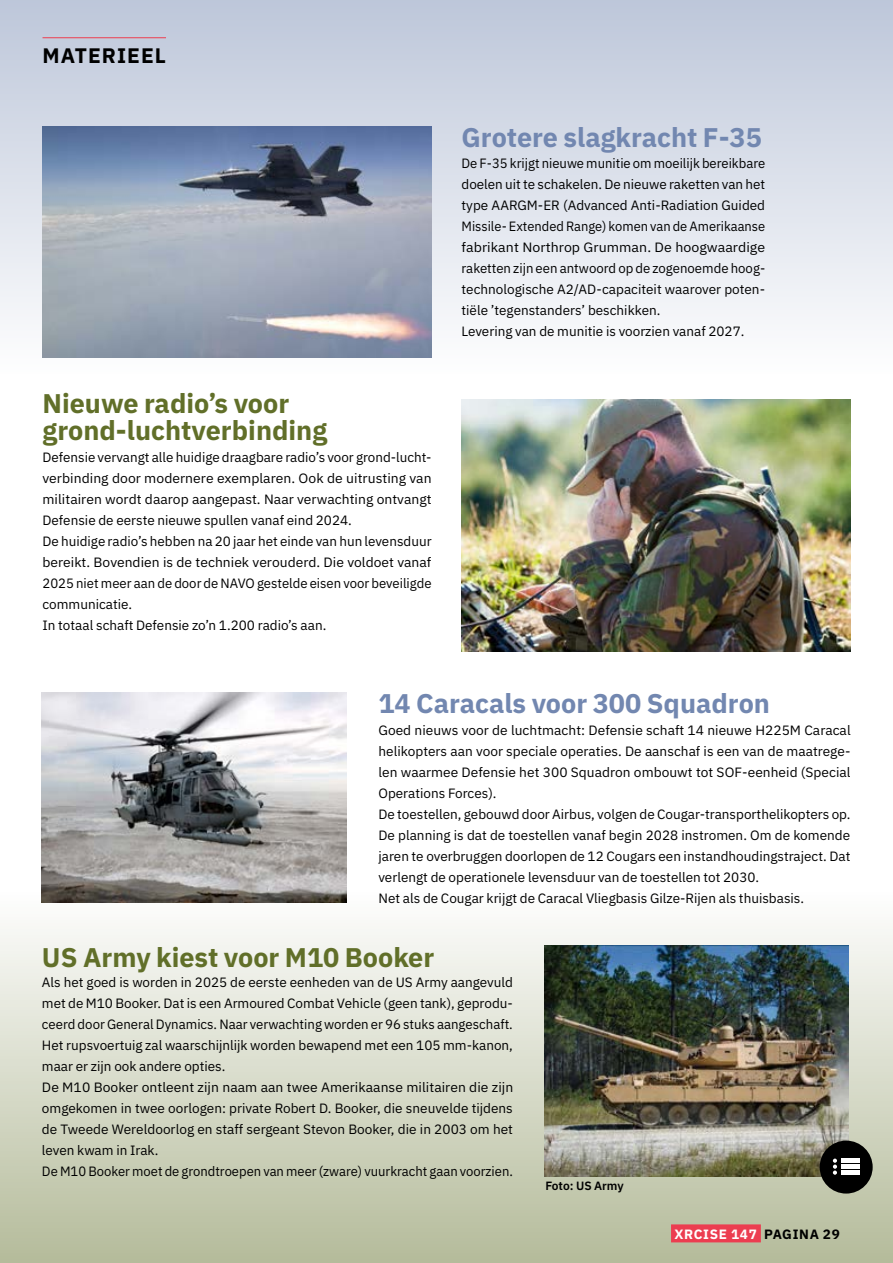
<style>
.page{position:relative;width:893px;height:1263px;background:#fff}
.page>*{position:absolute;margin:0;border:0;box-sizing:border-box;transform-origin:0 0}
._18_korte_berichten{font:700 27px/27px "IBM Plex Sans";color:#616f29}
._18_korte_berichten-2{font:700 27px "IBM Plex Sans";color:#7287b0}
.Rubriek_nieuw{font:700 21px "IBM Plex Sans";letter-spacing:.05em;color:#000}
._01_Body{font:13.5px/21px "IBM Plex Sans";color:#000;text-align:justify}
._01_Body-2{font:13.5px "IBM Plex Sans";color:#000;scale:.96 1}
.t1{font:700 13.5px "IBM Plex Sans";letter-spacing:.05em;color:#fff}
._04_Fotobijschrift{font:600 12px "IBM Plex Sans";letter-spacing:-.005em;color:#000}
.s1{color:#000}
</style>
<div class="page">
<div style="left:0;top:0;width:893px;height:374px;background:linear-gradient(to bottom,#bdc7d9,#fdfdfe)"></div>
<div style="left:0;top:890px;width:893px;height:373px;background:linear-gradient(to bottom,#fdfdfc,#b5bb9a)"></div>
<img style="left:545px;top:945px;width:304px;height:231px">
<div style="left:671px;top:1224px;width:90px;height:18px;background:#ec3d50"></div>
<hr style="left:43px;top:37px;width:123px;height:1px;background:#ec3d50">
<div style="left:820px;top:1140px;width:53px;height:53px;background:#000;border-radius:50%"></div>
<svg style="left:833px;top:1158px;width:4px;height:17px"></svg>
<hr style="left:841px;top:1158px;width:19px;height:4px;background:#fff">
<div style="left:841px;top:1164px;width:19px;height:5px;background:#fff"></div>
<hr style="left:841px;top:1170px;width:19px;height:4px;background:#fff">
<img style="left:43px;top:126px;width:389px;height:231px">
<img style="left:461px;top:399px;width:389px;height:252px">
<img style="left:42px;top:692px;width:304px;height:210px">
<p class="Rubriek_nieuw" style="left:43px;top:39px;width:125px">MATERIEEL</p>
<p class="_18_korte_berichten" style="left:43px;top:387px;width:286px">Nieuwe radio’s voor grond-luchtverbinding</p>
<p class="_01_Body" style="left:43px;top:446px;width:391px">Defensie vervangt alle huidige draagbare radio’s voor grond-lucht&shy;verbinding door modernere exemplaren. Ook de uitrusting van militairen wordt daarop aangepast. Naar verwachting ontvangt Defensie de eerste nieuwe spullen vanaf eind 2024.</p>
<p class="_01_Body" style="left:43px;top:530px;width:391px">De huidige radio’s hebben na 20 jaar het einde van hun levensduur bereikt. Bovendien is de techniek verouderd. Die voldoet vanaf 2025 niet meer aan de door de NAVO gestelde eisen voor beveiligde communicatie.</p>
<p class="_01_Body" style="left:43px;top:614px;width:285px">In totaal schaft Defensie zo’n 1.200 radio’s aan.</p>
<p class="_18_korte_berichten-2" style="left:461px;top:115px;width:302px">Grotere slagkracht F-35</p>
<p class="_01_Body" style="left:461px;top:152px;width:305px;text-align:left">De F-35 krijgt nieuwe munitie om moeilijk bereikbare doelen uit te schakelen. De nieuwe raketten van het type AARGM-ER (Advanced Anti-Radiation Guided Missile- Extended Range) komen van de Amerikaanse fabrikant Northrop Grumman. De hoogwaardige raketten zijn een antwoord op de zogenoemde hoog&shy;technologische A2/AD-capaciteit waarover poten&shy;tiële ’tegenstanders’ beschikken.</p>
<p class="_01_Body" style="left:461px;top:320px;width:284px">Levering van de munitie is voorzien vanaf 2027.</p>
<p class="_18_korte_berichten-2" style="left:378px;top:682px;width:393px">14 Caracals voor 300 Squadron</p>
<p class="_01_Body" style="left:378px;top:719px;width:474px">Goed nieuws voor de luchtmacht: Defensie schaft 14 nieuwe H225M Caracal helikopters aan voor speciale operaties. De aanschaf is een van de maatrege&shy;len waarmee Defensie het 300 Squadron ombouwt tot SOF-eenheid (Special Operations Forces).</p>
<p class="_01_Body" style="left:378px;top:803px;width:473px">De toestellen, gebouwd door Airbus, volgen de Cougar-transporthelikopters op.<br>De planning is dat de toestellen vanaf begin 2028 instromen. Om de komende jaren te overbruggen doorlopen de 12 Cougars een instandhoudingstraject. Dat verlengt de operationele levensduur van de toestellen tot 2030.</p>
<p class="_01_Body" style="left:378px;top:887px;width:427px">Net als de Cougar krijgt de Caracal Vliegbasis Gilze-Rijen als thuisbasis.</p>
<p class="_18_korte_berichten" style="left:42px;top:942px;width:394px">US Army kiest voor M10 Booker</p>
<p class="_01_Body" style="left:42px;top:971px;width:472px">Als het goed is worden in 2025 de eerste eenheden van de US Army aangevuld met de M10 Booker. Dat is een Armoured Combat Vehicle (geen tank), geprodu&shy;ceerd door General Dynamics. Naar verwachting worden er 96 stuks aangeschaft.</p>
<p class="_01_Body" style="left:42px;top:1034px;width:472px">Het rupsvoertuig zal waarschijnlijk worden bewapend met een 105 mm-kanon, maar er zijn ook andere opties.</p>
<p class="_01_Body" style="left:42px;top:1076px;width:473px">De M10 Booker ontleent zijn naam aan twee Amerikaanse militairen die zijn omgekomen in twee oorlogen: private Robert D. Booker, die sneuvelde tijdens de Tweede Wereldoorlog en staff sergeant Stevon Booker, die in 2003 om het leven kwam in Irak.</p>
<p class="_01_Body-2" style="left:42px;top:1161px;width:492px">De M10 Booker moet de grondtroepen van meer (zware) vuurkracht gaan voorzien.</p>
<p class="_04_Fotobijschrift" style="left:545px;top:1176px;width:80px">Foto: US Army</p>
<p class="t1" style="left:674px;top:1224px;width:167px">XRCISE 147 <span class="s1">PAGINA 29</span></p>
</div>
